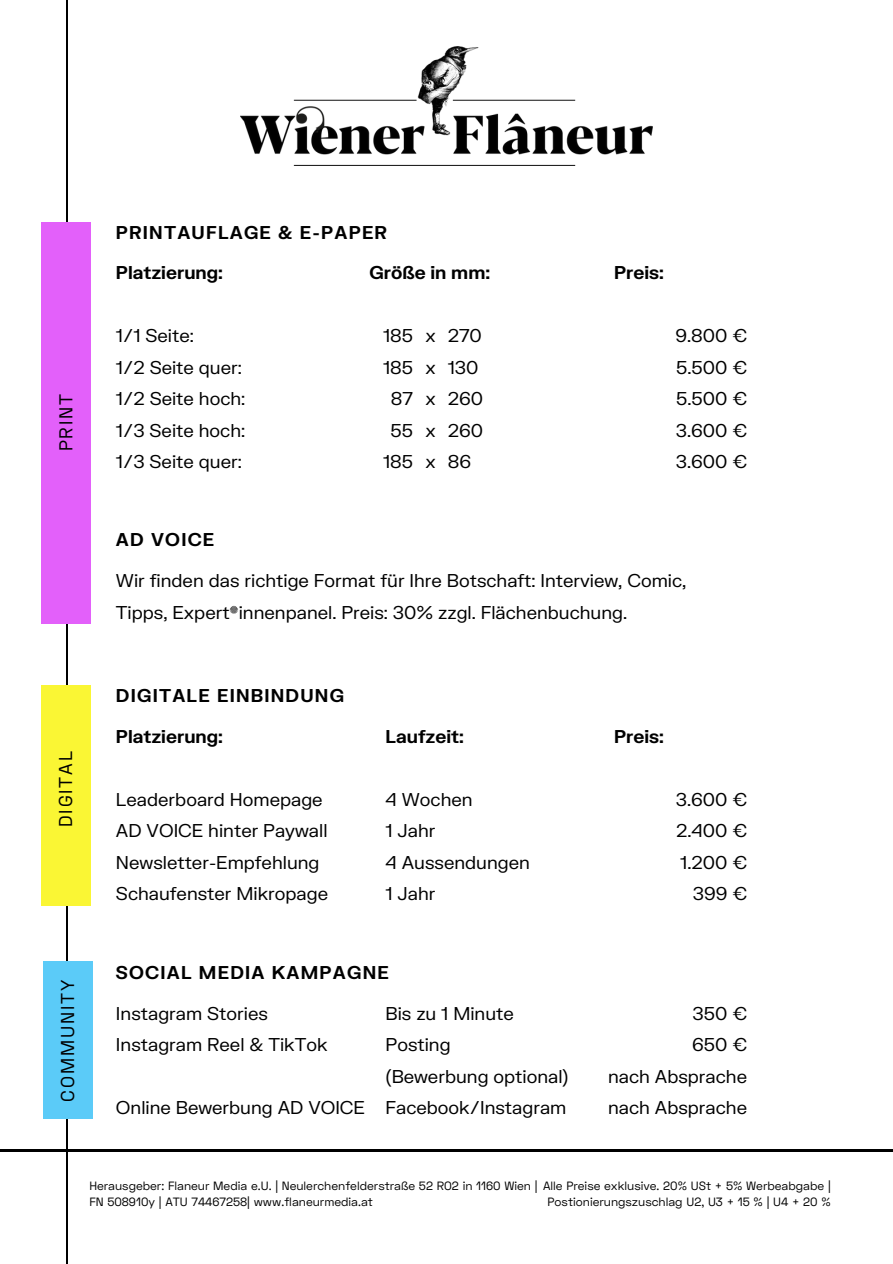
<style>
.page{position:relative;width:893px;height:1264px;background:#fff}
.page>*{position:absolute;margin:0;border:0;box-sizing:border-box;transform-origin:0 0}
.t1{font:18.6px "Space Grotesk";letter-spacing:.1em;color:#000}
.t2{font:18px/31.5px "FK Grotesk";color:#000}
.t3{font:700 18px "FK Grotesk";letter-spacing:.07em;color:#000}
.t4{font:700 18px "FK Grotesk";color:#000}
.t5{font:12px/16px "Space Grotesk";color:#000}
.s1{color:#fff}
</style>
<div class="page">
<hr style="left:67px;top:0;width:1px;height:1263px;background:#000">
<div style="left:41px;top:222px;width:50px;height:401px;background:#e360fa"></div>
<hr style="left:0;top:1148px;width:892px;height:3px;background:#000">
<img style="left:241px;top:47px;width:412px;height:119px">
<div style="left:41px;top:685px;width:50px;height:220px;background:#faf634"></div>
<div style="left:43px;top:961px;width:49px;height:158px;background:#5bcbf8"></div>
<p class="t1" style="left:54px;top:451px;width:59px;rotate:-90deg">PRINT</p>
<h3 class="t3" style="left:116px;top:221px;width:272px">PRINTAUFLAGE &amp; E-PAPER</h3>
<h3 class="t4" style="left:116px;top:261px;width:108px">Platzierung:</h3>
<h4 class="t2" style="left:116px;top:319px;width:131px">1/1 Seite:<br>1/2 Seite quer:<br>1/2 Seite hoch:<br>1/3 Seite hoch:<br>1/3 Seite quer:</h4>
<h4 class="t3" style="left:116px;top:528px;width:100px">AD VOICE</h4>
<h4 class="t4" style="left:369px;top:261px;width:122px">Größe in mm:</h4>
<h3 class="t3" style="left:614px;top:261px;width:51px">Preis:</h3>
<p class="t2" style="left:383px;top:319px;width:31px;text-align:center">185<br>185<br>87<br>55<br>185</p>
<h1 class="t2" style="left:425px;top:319px;width:12px;text-align:justify">x x x x x</h1>
<h4 class="t2" style="left:448px;top:319px;width:37px">270<br>130<br>260<br>260<br>86</h4>
<h4 class="t2" style="left:675px;top:319px;width:73px;text-align:justify">9.800 € 5.500 € 5.500 € 3.600 € 3.600 €</h4>
<h2 class="t2" style="left:116px;top:564px;width:571px">Wir finden das richtige Format für Ihre Botschaft: Interview, Comic,<br>Tipps, Expert*innenpanel. Preis: 30% zzgl. Flächenbuchung.</h2>
<h4 class="t1" style="left:54px;top:827px;width:77px;rotate:-90deg">DIGITAL</h4>
<p class="t1" style="left:56px;top:1101px;width:124px;rotate:-90deg">COMMUNITY</p>
<h1 class="t3" style="left:116px;top:684px;width:229px">DIGITALE EINBINDUNG</h1>
<h3 class="t4" style="left:116px;top:725px;width:108px">Platzierung:</h3>
<h4 class="t2" style="left:116px;top:783px;width:214px">Leaderboard Homepage<br>AD VOICE hinter Paywall<br>Newsletter-Empfehlung<br>Schaufenster Mikropage</h4>
<h3 class="t4" style="left:385px;top:725px;width:80px">Laufzeit:</h3>
<h4 class="t2" style="left:385px;top:783px;width:146px">4 Wochen<br>1 Jahr<br>4 Aussendungen<br>1 Jahr</h4>
<h3 class="t3" style="left:614px;top:725px;width:51px">Preis:</h3>
<h4 class="t2" style="left:675px;top:783px;width:73px;text-align:justify">3.600 € 2.400 € 1.200 € <span class="s1">6.</span>399 €</h4>
<h2 class="t3" style="left:116px;top:960px;width:274px">SOCIAL MEDIA KAMPAGNE</h2>
<h1 class="t2" style="left:116px;top:996px;width:213px">Instagram Stories<br>Instagram Reel &amp; TikTok</h1>
<h4 class="t2" style="left:385px;top:996px;width:185px">Bis zu 1 Minute<br>Posting<br>(Bewerbung optional)<br>Facebook/Instagram</h4>
<p class="t2" style="left:608px;top:996px;width:140px;text-align:right">350 €<br>650 €<br>nach Absprache nach Absprache</p>
<h4 class="t2" style="left:116px;top:1091px;width:250px">Online Bewerbung AD VOICE</h4>
<h1 class="t5" style="left:89px;top:1177px;width:742px">Herausgeber: Flaneur Media e.U. | Neulerchenfelderstraße 52 RO2 in 1160 Wien | Alle Preise exklusive. 20% USt + 5% Werbeabgabe |<br>FN 508910y | ATU 74467258| www.flaneurmedia.at</h1>
<h4 class="t5" style="left:547px;top:1193px;width:284px">Postionierungszuschlag U2, U3 + 15 % | U4 + 20 %</h4>
</div>
